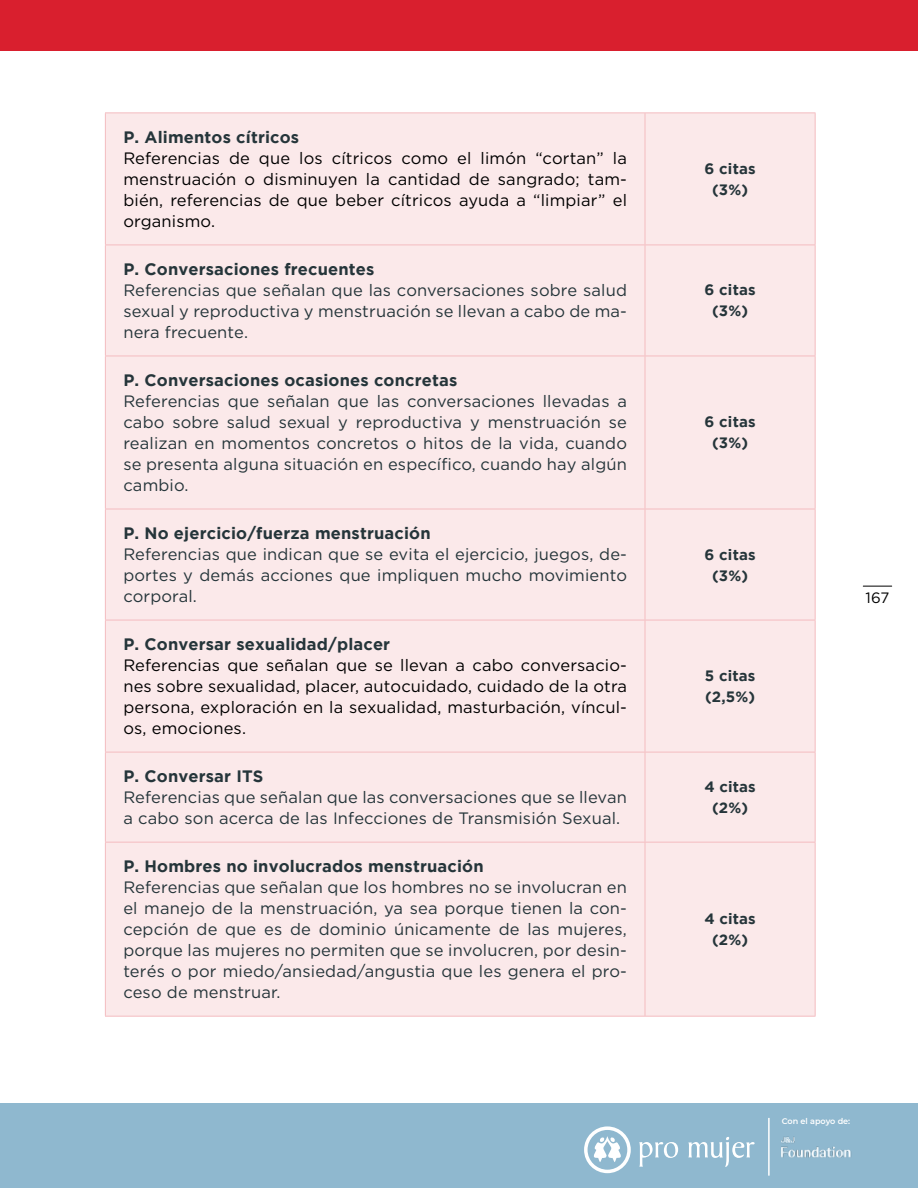
<style>
.page{position:relative;width:918px;height:1188px;background:#fff}
.page>*{position:absolute;margin:0;border:0;box-sizing:border-box;transform-origin:0 0}
.t1{font:16.5px/21px "Gotham";letter-spacing:.01em;color:#25353a;text-align:justify}
.t2{font:16.5px/21px "Gotham";letter-spacing:.01em;color:#000;text-align:justify}
.t3{font:700 16.5px "Gotham";letter-spacing:.01em;color:#25353a}
.t4{font:700 15px/21px "Gotham";letter-spacing:.01em;color:#25353a;text-align:center}
.t5{font:15px "Gotham";color:#000}
.t6{font:600 8.1px "Montserrat";color:#fff}
</style>
<div class="page">
<div style="left:0;top:0;width:918px;height:51px;background:#d91f2e"></div>
<div style="left:0;top:1104px;width:918px;height:84px;background:#8fb8cf"></div>
<svg style="left:584px;top:1126px;width:47px;height:47px"></svg>
<svg style="left:639px;top:1142px;width:39px;height:25px"></svg>
<svg style="left:688px;top:1137px;width:67px;height:30px"></svg>
<hr style="left:768px;top:1118px;width:2px;height:58px;background:#fff">
<img style="left:782px;top:1136px;width:69px;height:21px">
<svg style="left:863px;top:586px;width:29px;height:1px"></svg>
<div style="left:106px;top:113px;width:709px;height:903px;background:#fbe9ea"></div>
<hr style="left:105px;top:112px;width:540px;height:1px;background:#f4bcc0">
<hr style="left:645px;top:112px;width:171px;height:1px;background:#f4bcc0">
<hr style="left:645px;top:113px;width:1px;height:132px;background:#f4bcc0">
<hr style="left:105px;top:245px;width:540px;height:1px;background:#f4bcc0">
<hr style="left:645px;top:245px;width:171px;height:1px;background:#f4bcc0">
<hr style="left:645px;top:245px;width:1px;height:111px;background:#f4bcc0">
<hr style="left:105px;top:356px;width:540px;height:1px;background:#f4bcc0">
<hr style="left:645px;top:356px;width:171px;height:1px;background:#f4bcc0">
<hr style="left:645px;top:356px;width:1px;height:153px;background:#f4bcc0">
<hr style="left:105px;top:509px;width:540px;height:1px;background:#f4bcc0">
<hr style="left:645px;top:509px;width:171px;height:1px;background:#f4bcc0">
<hr style="left:645px;top:509px;width:1px;height:111px;background:#f4bcc0">
<hr style="left:105px;top:620px;width:540px;height:1px;background:#f4bcc0">
<hr style="left:645px;top:620px;width:171px;height:1px;background:#f4bcc0">
<hr style="left:645px;top:620px;width:1px;height:132px;background:#f4bcc0">
<hr style="left:105px;top:752px;width:540px;height:1px;background:#f4bcc0">
<hr style="left:645px;top:752px;width:171px;height:1px;background:#f4bcc0">
<hr style="left:645px;top:752px;width:1px;height:90px;background:#f4bcc0">
<hr style="left:105px;top:842px;width:540px;height:1px;background:#f4bcc0">
<hr style="left:645px;top:842px;width:171px;height:1px;background:#f4bcc0">
<hr style="left:645px;top:843px;width:1px;height:173px;background:#f4bcc0">
<hr style="left:105px;top:1016px;width:540px;height:1px;background:#f4bcc0">
<hr style="left:645px;top:1016px;width:171px;height:1px;background:#f4bcc0">
<hr style="left:105px;top:113px;width:1px;height:132px;background:#f4bcc0">
<hr style="left:815px;top:113px;width:1px;height:132px;background:#f4bcc0">
<hr style="left:105px;top:245px;width:1px;height:111px;background:#f4bcc0">
<hr style="left:815px;top:245px;width:1px;height:111px;background:#f4bcc0">
<hr style="left:105px;top:356px;width:1px;height:153px;background:#f4bcc0">
<hr style="left:815px;top:356px;width:1px;height:153px;background:#f4bcc0">
<hr style="left:105px;top:509px;width:1px;height:111px;background:#f4bcc0">
<hr style="left:815px;top:509px;width:1px;height:111px;background:#f4bcc0">
<hr style="left:105px;top:620px;width:1px;height:132px;background:#f4bcc0">
<hr style="left:815px;top:620px;width:1px;height:132px;background:#f4bcc0">
<hr style="left:105px;top:752px;width:1px;height:90px;background:#f4bcc0">
<hr style="left:815px;top:752px;width:1px;height:90px;background:#f4bcc0">
<hr style="left:105px;top:843px;width:1px;height:173px;background:#f4bcc0">
<hr style="left:815px;top:843px;width:1px;height:173px;background:#f4bcc0">
<p class="t3" style="left:123px;top:128px;width:177px">P. Alimentos cítricos</p>
<p class="t2" style="left:123px;top:147px;width:505px">Referencias de que los cítricos como el limón “cortan” la menstruación o disminuyen la cantidad de sangrado; tam&shy;bién, referencias de que beber cítricos ayuda a “limpiar” el organismo.</p>
<p class="t4" style="left:705px;top:158px;width:53px">6 citas (3%)</p>
<p class="t3" style="left:123px;top:260px;width:253px">P. Conversaciones frecuentes</p>
<p class="t1" style="left:123px;top:279px;width:505px">Referencias que señalan que las conversaciones sobre salud sexual y reproductiva y menstruación se llevan a cabo de ma&shy;nera frecuente.</p>
<p class="t4" style="left:705px;top:279px;width:53px">6 citas (3%)</p>
<p class="t3" style="left:123px;top:371px;width:335px">P. Conversaciones ocasiones concretas</p>
<p class="t1" style="left:123px;top:390px;width:505px">Referencias que señalan que las conversaciones llevadas a cabo sobre salud sexual y reproductiva y menstruación se realizan en momentos concretos o hitos de la vida, cuando se presenta alguna situación en específico, cuando hay algún cambio.</p>
<p class="t4" style="left:705px;top:411px;width:53px">6 citas (3%)</p>
<p class="t3" style="left:123px;top:524px;width:309px">P. No ejercicio/fuerza menstruación</p>
<p class="t1" style="left:123px;top:543px;width:505px">Referencias que indican que se evita el ejercicio, juegos, de&shy;portes y demás acciones que impliquen mucho movimiento corporal.</p>
<p class="t4" style="left:705px;top:543px;width:53px">6 citas (3%)</p>
<p class="t3" style="left:123px;top:635px;width:268px">P. Conversar sexualidad/placer</p>
<p class="t2" style="left:123px;top:654px;width:505px">Referencias que señalan que se llevan a cabo conversacio&shy;nes sobre sexualidad, placer, autocuidado, cuidado de la otra persona, exploración en la sexualidad, masturbación, víncul&shy;os, emociones.</p>
<p class="t4" style="left:705px;top:665px;width:52px;text-align:left">5 citas (2,5%)</p>
<p class="t3" style="left:123px;top:767px;width:142px">P. Conversar ITS</p>
<p class="t1" style="left:123px;top:786px;width:505px">Referencias que señalan que las conversaciones que se llevan a cabo son acerca de las Infecciones de Transmisión Sexual.</p>
<p class="t4" style="left:704px;top:776px;width:53px">4 citas (2%)</p>
<p class="t3" style="left:123px;top:857px;width:362px">P. Hombres no involucrados menstruación</p>
<p class="t1" style="left:123px;top:876px;width:505px">Referencias que señalan que los hombres no se involucran en el manejo de la menstruación, ya sea porque tienen la con&shy;cepción de que es de dominio únicamente de las mujeres, porque las mujeres no permiten que se involucren, por desin&shy;terés o por miedo/ansiedad/angustia que les genera el pro&shy;ceso de menstruar.</p>
<p class="t4" style="left:704px;top:908px;width:53px">4 citas (2%)</p>
<p class="t5" style="left:866px;top:588px;width:25px">167</p>
<p class="t6" style="left:782px;top:1116px;width:70px">Con el apoyo de:</p>
</div>
